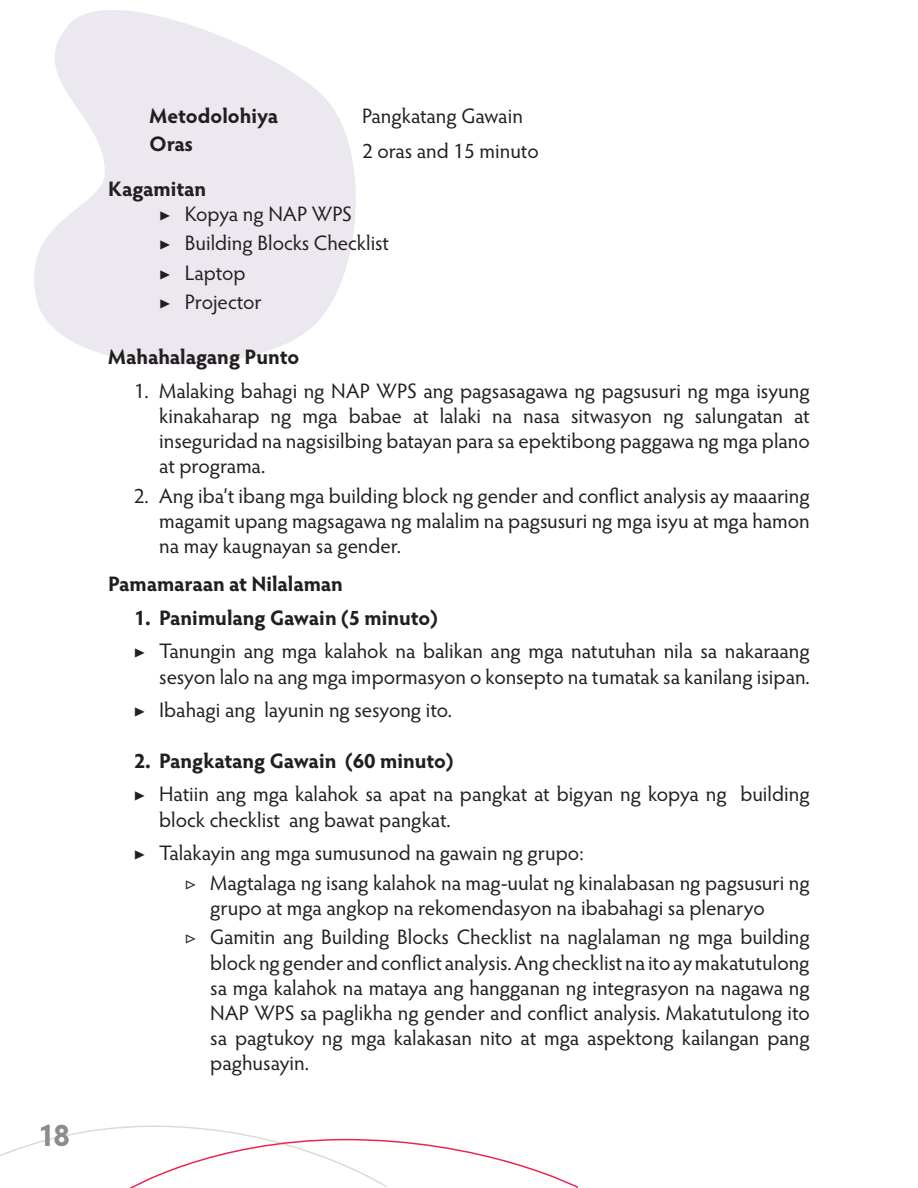
<style>
.page{position:relative;width:918px;height:1188px;background:#fff}
.page>*{position:absolute;margin:0;border:0;box-sizing:border-box;transform-origin:0 0}
.t1{font:700 31.5px "Hypatia Sans Pro";color:#8a8c8f}
.NumberedIndent{font:21px/25.2px "Hypatia Sans Pro";color:#231f20;text-align:justify}
.NomberdIndentBOLD{font:700 21px "Hypatia Sans Pro";letter-spacing:-.005em;color:#231f20}
.Body_Text_Regular1{font:21px "Hypatia Sans Pro";letter-spacing:-.005em;color:#231f20}
</style>
<div class="page">
<svg style="left:34px;top:10px;width:322px;height:354px;fill:#ebe8f0"></svg>
<svg style="left:0;top:1125px;width:579px;height:63px"></svg>
<h1 class="t1" style="left:38px;top:1112px;width:34px">18</h1>
<p class="NomberdIndentBOLD" style="left:149px;top:100px;width:130px">Metodolohiya</p>
<p class="Body_Text_Regular1" style="left:362px;top:101px;width:162px">Pangkatang Gawain</p>
<p class="NomberdIndentBOLD" style="left:149px;top:129px;width:45px">Oras</p>
<p class="Body_Text_Regular1" style="left:362px;top:137px;width:178px">2 oras and 15 minuto</p>
<p class="NomberdIndentBOLD" style="left:108px;top:174px;width:99px">Kagamitan</p>
<p class="NumberedIndent" style="left:159px;top:200px;width:194px">▶ Kopya ng NAP WPS</p>
<p class="NumberedIndent" style="left:159px;top:230px;width:231px">▶ Building Blocks Checklist</p>
<p class="NumberedIndent" style="left:159px;top:259px;width:88px">▶ Laptop</p>
<p class="NumberedIndent" style="left:159px;top:289px;width:104px">▶ Projector</p>
<p class="NomberdIndentBOLD" style="left:108px;top:342px;width:193px">Mahahalagang Punto</p>
<p class="NumberedIndent" style="left:159px;top:377px;width:652px;text-indent:-26px">1. Malaking bahagi ng NAP WPS ang pagsasagawa ng pagsusuri ng mga isyung kinakaharap ng mga babae at lalaki na nasa sitwasyon ng salungatan at inseguridad na nagsisilbing batayan para sa epektibong paggawa ng mga plano at programa.</p>
<p class="NumberedIndent" style="left:159px;top:482px;width:652px;text-indent:-26px">2. Ang iba’t ibang mga building block ng gender and conflict analysis ay maaaring magamit upang magsagawa ng malalim na pagsusuri ng mga isyu at mga hamon na may kaugnayan sa gender.</p>
<p class="NomberdIndentBOLD" style="left:108px;top:569px;width:236px">Pamamaraan at Nilalaman</p>
<p class="NomberdIndentBOLD" style="left:134px;top:603px;width:306px">1. Panimulang Gawain (5 minuto)</p>
<p class="NumberedIndent" style="left:134px;top:638px;width:678px;text-align:right">▶ Tanungin ang mga kalahok na balikan ang mga natutuhan nila sa nakaraang sesyon lalo na ang mga impormasyon o konsepto na tumatak sa kanilang isipan.</p>
<p class="NumberedIndent" style="left:134px;top:697px;width:320px">▶ Ibahagi ang layunin ng sesyong ito.</p>
<p class="NomberdIndentBOLD" style="left:134px;top:746px;width:321px">2. Pangkatang Gawain (60 minuto)</p>
<p class="NumberedIndent" style="left:159px;top:781px;width:652px;text-indent:-26px">▶ Hatiin ang mga kalahok sa apat na pangkat at bigyan ng kopya ng building block checklist ang bawat pangkat.</p>
<p class="NumberedIndent" style="left:134px;top:840px;width:451px">▶ Talakayin ang mga sumusunod na gawain ng grupo:</p>
<p class="NumberedIndent" style="left:210px;top:869px;width:601px;text-indent:-26px">▷ Magtalaga ng isang kalahok na mag-uulat ng kinalabasan ng pagsusuri ng grupo at mga angkop na rekomendasyon na ibabahagi sa plenaryo</p>
<p class="NumberedIndent" style="left:210px;top:924px;width:601px;text-indent:-26px">▷ Gamitin ang Building Blocks Checklist na naglalaman ng mga building block ng gender and conflict analysis. Ang checklist na ito ay makatutulong sa mga kalahok na mataya ang hangganan ng integrasyon na nagawa ng NAP WPS sa paglikha ng gender and conflict analysis. Makatutulong ito sa pagtukoy ng mga kalakasan nito at mga aspektong kailangan pang paghusayin.</p>
</div>
